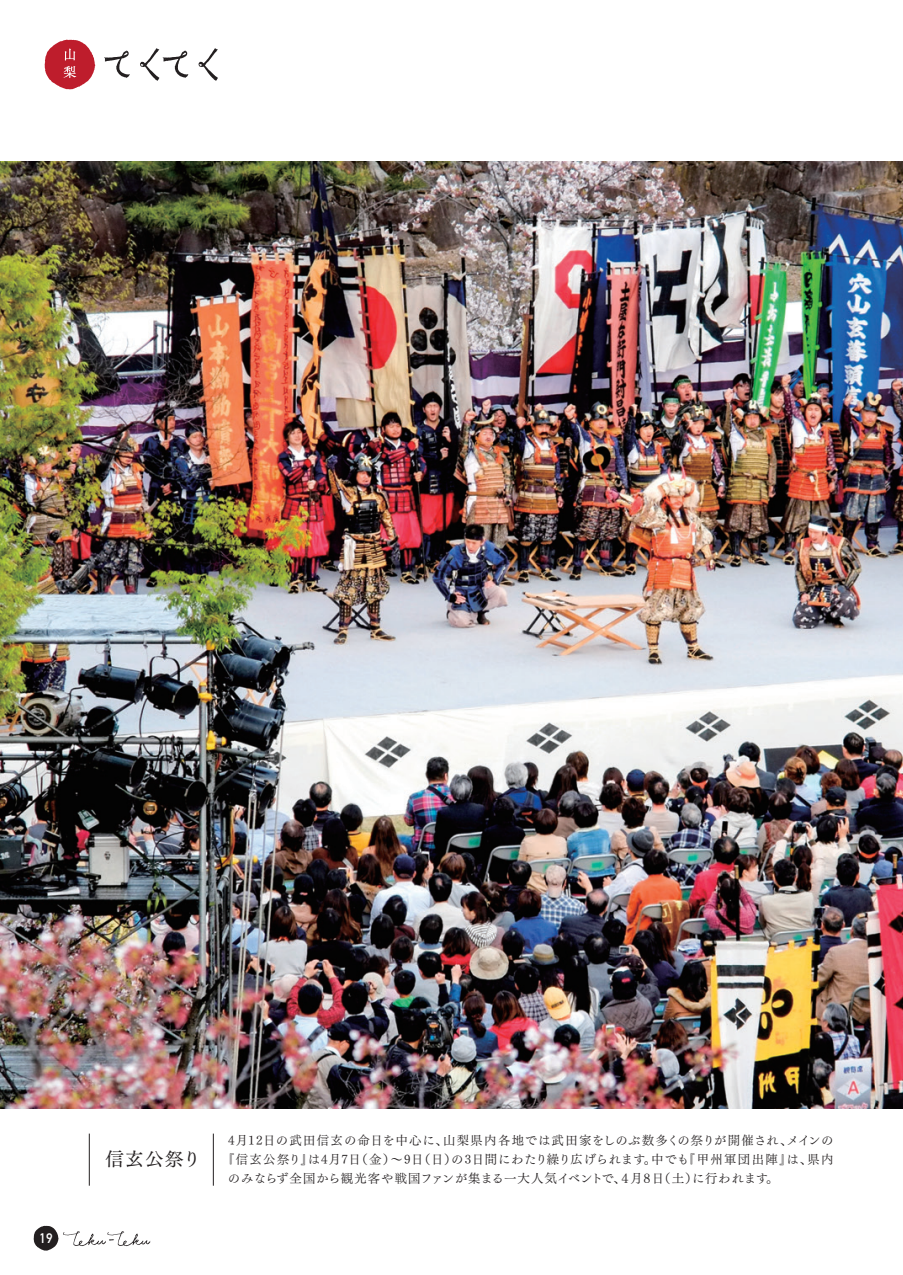
<style>
.page{position:relative;width:903px;height:1275px;background:#fff}
.page>*{position:absolute;margin:0;border:0;box-sizing:border-box;transform-origin:0 0}
.t1{font:18.55px "Tsuku Min Pro M";letter-spacing:.07em;color:#231f20}
.t2{font:13.65px "DIN Mittelschrift";color:#fff}
.t3{font:12.42px "Tsuku Min Pro R";letter-spacing:.055em;color:#231f20}
.t4{font:12.42px "Tsuku Min Pro R";letter-spacing:.075em;color:#231f20}
.t5{font:12.42px "Tsuku Min Pro R";letter-spacing:.01em;color:#231f20}
</style>
<div class="page">
<img style="left:0;top:161px;width:903px;height:948px">
<hr style="left:213px;top:1134px;width:1px;height:52px;background:#231f20">
<hr style="left:89px;top:1134px;width:1px;height:52px;background:#231f20">
<svg style="left:34px;top:1226px;width:116px;height:25px"></svg>
<svg style="left:104px;top:48px;width:114px;height:33px"></svg>
<svg style="left:45px;top:40px;width:50px;height:49px"></svg>
<p class="t2" style="left:39px;top:1230px;width:15px">19</p>
<p class="t1" style="left:105px;top:1143px;width:97px">信玄公祭り</p>
<p class="t4" style="left:228px;top:1129px;width:607px">4月12日の武田信玄の命日を中心に、山梨県内各地では武田家をしのぶ数多くの祭りが開催され、メインの</p>
<p class="t3" style="left:222px;top:1148px;width:613px">『信玄公祭り』は4月7日（金）～9日（日）の3日間にわたり繰り広げられます。中でも『甲州軍団出陣』は、県内</p>
<p class="t5" style="left:228px;top:1167px;width:552px">のみならず全国から観光客や戦国ファンが集まる一大人気イベントで、４月８日（土）に行われます。</p>
</div>
